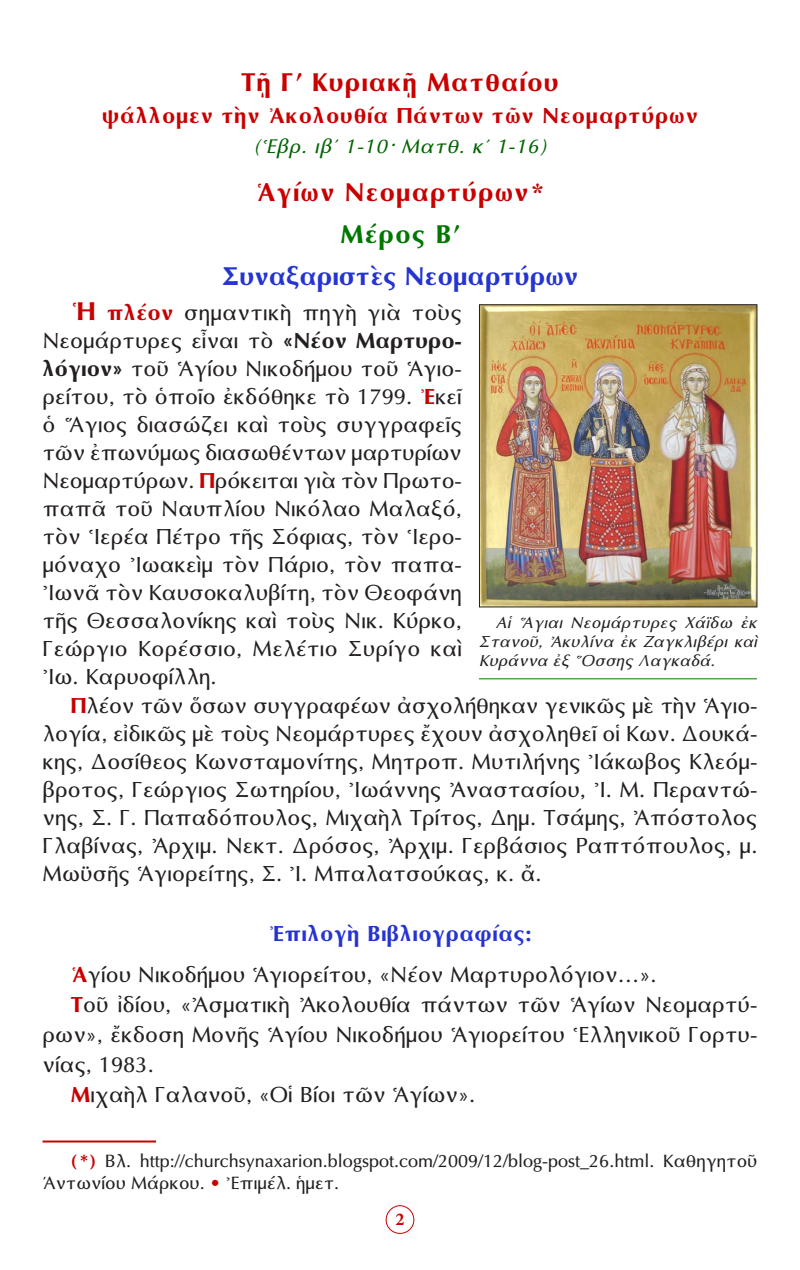
<style>
.page{position:relative;width:800px;height:1270px;background:#fff}
.page>*{position:absolute;margin:0;border:0;box-sizing:border-box;transform-origin:0 0}
.t1{font:26px "CTOS Optima Bold Test 2";letter-spacing:.04em;color:#c80000}
.t2{font:26px "CTOS Optima Bold Test 2";color:#2534d0}
.t3{font:26px "CTOS Optima Bold Test 2";letter-spacing:.04em;color:#070}
.t4{font:22px/28px "CTOS Optima Roman Test 2";color:#231f20;text-align:justify}
.t5{font:22px "CTOS Optima Bold Test 2";letter-spacing:.04em;color:#c80000}
.t6{font:22px "CTOS Optima Bold Test 2";letter-spacing:.02em;color:#2534d0}
.t7{font:20px "CTOS Optima Oblique Test 1";letter-spacing:.04em;color:#006400}
.t8{font:18px/21.6px "CTOS Optima Roman Test 2";color:#231f20}
.t9{font:700 18px "Minion Pro";color:#c80000}
.lez{font:16px/19.2px "CTOS Optima Oblique Test 1";letter-spacing:.01em;color:#231f20;text-align:justify}
.s1{font-family:"CTOS New Times Bold Test 1"}
.s2{font-family:"CTOS Optima Bold Test 2";font-size:26px;color:#c80000}
.s3{font-family:"CTOS Optima Bold Test 2";color:#c80000}
.s4{font-family:"CTOS Optima Bold Test 2"}
.s5{color:#c80000}
</style>
<div class="page">
<div style="left:300px;top:1197px;width:123px;height:48px;border:1px solid #fff;border-radius:50%"></div>
<hr style="left:42px;top:1140px;width:114px;height:2px;background:#c80000">
<div style="left:386px;top:1205px;width:28px;height:29px;border:1px solid #c80000;border-radius:50%"></div>
<img style="left:481px;top:306px;width:274px;height:299px">
<div style="left:479px;top:304px;width:278px;height:303px;border:1px solid #231f20"></div>
<hr style="left:479px;top:678px;width:277px;height:1px;background:#070">
<p class="t1" style="left:241px;top:67px;width:319px">Τῇ Γ´ Κυριακῇ Ματθαίου</p>
<p class="t5" style="left:102px;top:103px;width:597px">ψάλλομεν τὴν Ἀκολουθία Πάντων τῶν Νεομαρτύρων</p>
<p class="t7" style="left:254px;top:134px;width:293px">(Ἑβρ. ιβ´ 1-10· Ματθ. κ´ 1-16)</p>
<p class="t1" style="left:256px;top:177px;width:290px">Ἁγίων Νεομαρτύρων<span class="s1">*</span></p>
<p class="t3" style="left:340px;top:219px;width:118px">Μέρος Β΄</p>
<p class="t2" style="left:222px;top:261px;width:358px">Συναξαριστὲς Νεομαρτύρων</p>
<p class="t4" style="left:42px;top:299px;width:421px;text-indent:28px"><span class="s2">Ἡ</span> <span class="s3">πλέον</span> σημαντικὴ πηγὴ γιὰ τοὺς Νεομάρτυρες εἶναι τὸ <span class="s4">«Νέον Μαρτυρο&shy;λόγιον»</span> τοῦ Ἁγίου Νικοδήμου τοῦ Ἁγιο&shy;ρείτου, τὸ ὁποῖο ἐκδόθηκε τὸ 1799. <span class="s3">Ἐ</span>κεῖ ὁ Ἅγιος διασώζει καὶ τοὺς συγγραφεῖς τῶν ἐπωνύμως διασωθέντων μαρτυρίων Νεομαρτύρων. <span class="s3">Π</span>ρόκειται γιὰ τὸν Πρωτο&shy;παπᾶ τοῦ Ναυπλίου Νικόλαο Μαλαξό, τὸν Ἱερέα Πέτρο τῆς Σόφιας, τὸν Ἱερο&shy;μόναχο Ἰωακεὶμ τὸν Πάριο, τὸν παπα-Ἰωνᾶ τὸν Καυσοκαλυβίτη, τὸν Θεοφάνη τῆς Θεσσαλονίκης καὶ τοὺς Νικ. Κύρκο, Γεώργιο Κορέσσιο, Μελέτιο Συρίγο καὶ Ἰω. Καρυοφίλλη.</p>
<p class="t4" style="left:71px;top:691px;width:688px"><span class="s3">Π</span>λέον τῶν ὅσων συγγραφέων ἀσχολήθηκαν γενικῶς μὲ τὴν Ἁγιο-</p>
<p class="t4" style="left:42px;top:719px;width:716px">λογία, εἰδικῶς μὲ τοὺς Νεομάρτυρες ἔχουν ἀσχοληθεῖ οἱ Κων. Δουκά&shy;κης, Δοσίθεος Κωνσταμονίτης, Μητροπ. Μυτιλήνης Ἰάκωβος Κλεόμ&shy;βροτος, Γεώργιος Σωτηρίου, Ἰωάννης Ἀναστασίου, Ἰ. Μ. Περαντώ&shy;νης, Σ. Γ. Παπαδόπουλος, Μιχαὴλ Τρίτος, Δημ. Τσάμης, Ἀπόστολος Γλαβίνας, Ἀρχιμ. Νεκτ. Δρόσος, Ἀρχιμ. Γερβάσιος Ραπτόπουλος, μ.<br>Μωϋσῆς Ἁγιορείτης, Σ. Ἰ. Μπαλατσούκας, κ. ἄ.</p>
<p class="t6" style="left:268px;top:920px;width:264px">Ἐπιλογὴ Βιβλιογραφίας:</p>
<p class="t4" style="left:71px;top:961px;width:587px"><span class="s3">Ἁ</span>γίου Νικοδήμου Ἁγιορείτου, «Νέον Μαρτυρολόγιον…».</p>
<p class="t4" style="left:42px;top:990px;width:716px;line-height:30px;text-indent:28px"><span class="s3">Τ</span>οῦ ἰδίου, «Ἀσματικὴ Ἀκολουθία πάντων τῶν Ἁγίων Νεομαρτύ&shy;ρων», ἔκδοση Μονῆς Ἁγίου Νικοδήμου Ἁγιορείτου Ἑλληνικοῦ Γορτυ&shy;νίας, 1983.</p>
<p class="t4" style="left:71px;top:1081px;width:406px"><span class="s3">Μ</span>ιχαὴλ Γαλανοῦ, «Οἱ Βίοι τῶν Ἁγίων».</p>
<p class="lez" style="left:479px;top:613px;width:279px;text-indent:17px">Αἱ Ἅγιαι Νεομάρτυρες Χάϊδω ἐκ Στανοῦ, Ἀκυλίνα ἐκ Ζαγκλιβέρι καὶ Κυράννα ἐξ Ὅσσης Λαγκαδά.</p>
<p class="t8" style="left:42px;top:1150px;width:716px;text-indent:28px"><span class="s3">( *)</span> Βλ. http://churchsynaxarion.blogspot.com/2009/12/blog-post_26.html. Καθηγητοῦ<br>Άντωνίου Μάρκου. <span class="s5">•</span> Ἐπιμέλ. ἡμετ.</p>
<p class="t9" style="left:395px;top:1207px;width:10px">2</p>
</div>
